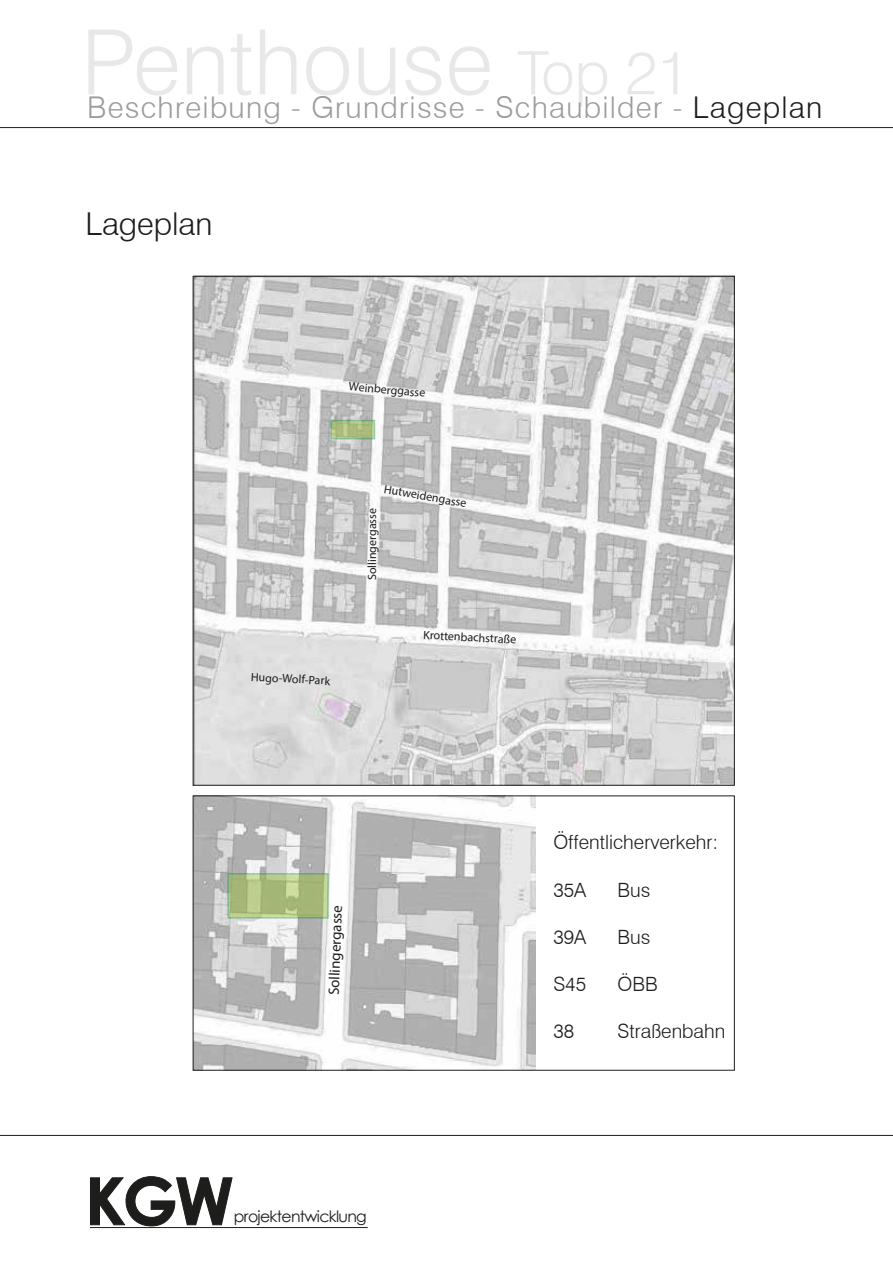
<style>
.page{position:relative;width:893px;height:1263px;background:#fff}
.page>*{position:absolute;margin:0;border:0;box-sizing:border-box;transform-origin:0 0}
.t1{font:300 90px "Swiss 721 BT";color:rgb(29 29 27/.1)}
.t2{font:700 65.4px "Century Gothic";color:#1d1d1b}
.t3{font:300 31.5px "Swiss 721 BT";color:#1d1d1b}
.t4{font:300 30px "Swiss 721 BT";letter-spacing:.04em;color:#9d9d9c}
.t5{font:300 19.65px "Swiss 721 BT";color:#1d1d1b}
.t6{font:15.75px "Century Gothic";letter-spacing:-.045em;color:#1d1d1b}
.t7{font:15px "Myriad Pro";color:#1d1d1b}
.t8{font:12px "Myriad Pro";color:#1d1d1b}
.s1{font-size:60px}
.s2{color:#b3b2b2}
.s3{color:#1d1d1b}
</style>
<div class="page">
<hr style="left:0;top:127px;width:893px;height:1px;background:#1d1d1b">
<hr style="left:0;top:1135px;width:893px;height:1px;background:#1d1d1b">
<svg style="left:90px;top:1176px;width:143px;height:51px"></svg>
<hr style="left:90px;top:1227px;width:278px;height:1px;background:#1d1d1b">
<img style="left:193px;top:274px;width:541px;height:510px">
<svg style="left:330px;top:420px;width:45px;height:19px"></svg>
<img style="left:195px;top:797px;width:340px;height:271px">
<svg style="left:227px;top:873px;width:102px;height:45px;fill:#a4b677"></svg>
<div style="left:193px;top:795px;width:542px;height:275px;border:1px solid #1d1d1b"></div>
<h1 class="t1" style="left:81px;top:8px;width:610px">Penthouse <span class="s1">Top 21</span></h1>
<h3 class="t4" style="left:87px;top:89px;width:736px">Beschreibung <span class="s2">-</span> Grundrisse <span class="s2">-</span> Schaubilder <span class="s2">-</span> <span class="s3">Lageplan</span></h3>
<h3 class="t3" style="left:86px;top:204px;width:128px">Lageplan</h3>
<p class="t8" style="left:350px;top:379px;width:78px;rotate:5deg">Weinberggasse</p>
<p class="t8" style="left:251px;top:669px;width:81px;rotate:3deg">Hugo-Wolf-Park</p>
<p class="t8" style="left:385px;top:481px;width:85px;rotate:10deg">Hutweidengasse</p>
<p class="t8" style="left:365px;top:580px;width:74px;rotate:-90deg">Sollingergasse</p>
<p class="t8" style="left:424px;top:627px;width:95px;rotate:3deg">Krottenbachstraße</p>
<p class="t7" style="left:325px;top:995px;width:92px;rotate:-88deg">Sollingergasse</p>
<h2 class="t2" style="left:85px;top:1151px;width:150px">KGW</h2>
<h3 class="t6" style="left:234px;top:1205px;width:134px">projektentwicklung</h3>
<h3 class="t5" style="left:553px;top:830px;width:166px">Öffentlicherverkehr:</h3>
<h3 class="t5" style="left:553px;top:878px;width:35px">35A</h3>
<h3 class="t5" style="left:618px;top:878px;width:34px">Bus</h3>
<h3 class="t5" style="left:553px;top:925px;width:35px">39A</h3>
<h3 class="t5" style="left:618px;top:925px;width:34px">Bus</h3>
<h3 class="t5" style="left:553px;top:972px;width:34px">S45</h3>
<h3 class="t5" style="left:618px;top:972px;width:42px">ÖBB</h3>
<h3 class="t5" style="left:553px;top:1019px;width:22px">38</h3>
<h3 class="t5" style="left:618px;top:1019px;width:109px">Straßenbahn</h3>
</div>
